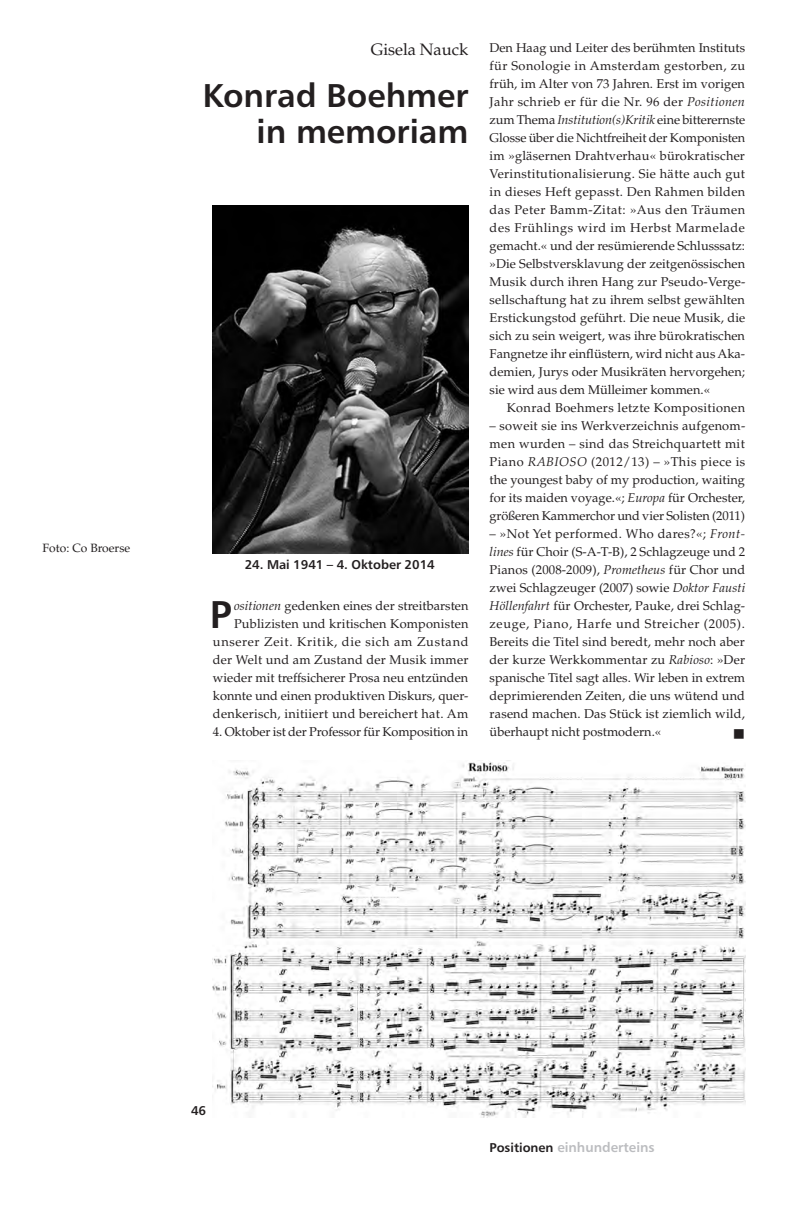
<style>
.page{position:relative;width:808px;height:1212px;background:#fff}
.page>*{position:absolute;margin:0;border:0;box-sizing:border-box;transform-origin:0 0}
.t1{font:38.7px "Humanist 777 BT Bold B";color:#231f20}
.t2{font:33px/36px "Humanist 777 BT Bold B";color:#231f20;text-align:right}
.t3{font:16.5px "Palatino LT Std";color:#231f20}
.t4{font:16.5px "Wingdings";color:#231f20}
.t5{font:13.5px "Humanist 777 BT Bold B";color:#bcbdc0}
.t6{font:12.75px/18px "Palatino LT Std";letter-spacing:.005em;color:#231f20;text-align:justify}
.t7{font:12.75px "Palatino LT Std";letter-spacing:.025em;color:#231f20}
.t8{font:12.75px "Humanist 777 BT Bold B";color:#231f20}
.t9{font:12px "Palatino";color:#231f20}
.s1{font-style:italic}
.s2{font-size:12.75px;color:#231f20}
</style>
<div class="page">
<img style="left:213px;top:206px;width:255px;height:348px">
<img style="left:213px;top:760px;width:531px;height:357px">
<p class="t9" style="left:43px;top:541px;width:89px">Foto: Co Broerse</p>
<p class="t3" style="left:370px;top:39px;width:99px">Gisela Nauck</p>
<h2 class="t2" style="left:203px;top:76px;width:267px">Konrad Boehmer in memoriam</h2>
<p class="t8" style="left:244px;top:556px;width:191px">24. Mai 1941 – 4. Oktober 2014</p>
<p class="t6" style="left:213px;top:597px;width:257px;text-align:right"><span class="s1">ositionen</span> gedenken eines der streitbarsten Publizisten und kritischen Komponisten unserer Zeit. Kritik, die sich am Zustand der Welt und am Zustand der Musik immer wieder mit treffsicherer Prosa neu entzünden konnte und einen produktiven Diskurs, quer&shy;denkerisch, initiiert und bereichert hat. Am</p>
<p class="t6" style="left:213px;top:723px;width:257px">4. Oktober ist der Professor für Komposition in</p>
<h1 class="t1" style="left:210px;top:590px;width:24px">P</h1>
<p class="t6" style="left:489px;top:39px;width:257px">Den Haag und Leiter des berühmten Instituts für Sonologie in Amsterdam gestorben, zu früh, im Alter von 73 Jahren. Erst im vorigen Jahr schrieb er für die Nr. 96 der <span class="s1">Positionen </span>zum Thema <span class="s1">Institution(s)Kritik</span> eine bitterernste Glosse über die Nichtfreiheit der Komponisten im »gläsernen Drahtverhau« bürokratischer Verinstitutionalisierung. Sie hätte auch gut in dieses Heft gepasst. Den Rahmen bilden das Peter Bamm-Zitat: »Aus den Träumen des Frühlings wird im Herbst Marmelade gemacht.« und der resümierende Schlusssatz: »Die Selbstversklavung der zeitgenössischen Musik durch ihren Hang zur Pseudo-Verge&shy;sellschaftung hat zu ihrem selbst gewählten Erstickungstod geführt. Die neue Musik, die sich zu sein weigert, was ihre bürokratischen Fangnetze ihr einflüstern, wird nicht aus Aka&shy;demien, Jurys oder Musikräten hervorgehen; sie wird aus dem Mülleimer kommen.«</p>
<p class="t7" style="left:506px;top:400px;width:240px">Konrad Boehmers letzte Kompositionen</p>
<p class="t6" style="left:489px;top:417px;width:257px">– soweit sie ins Werkverzeichnis aufgenom&shy;men wurden – sind das Streichquartett mit Piano <span class="s1">RABIOSO</span> (2012/13) – »This piece is the youngest baby of my production, waiting for its maiden voyage.«; <span class="s1">Europa</span> für Orchester, größeren Kammerchor und vier Solisten (2011)</p>
<p class="t6" style="left:489px;top:525px;width:257px">– »Not Yet performed. Who dares?«; <span class="s1">Front&shy;lines</span> für Choir (S-A-T-B), 2 Schlagzeuge und 2<br>Pianos (2008-2009), <span class="s1">Prometheus</span> für Chor und zwei Schlagzeuger (2007) sowie <span class="s1">Doktor Fausti Höllenfahrt</span> für Orchester, Pauke, drei Schlag&shy;zeuge, Piano, Harfe und Streicher (2005).<br>Bereits die Titel sind beredt, mehr noch aber der kurze Werkkommentar zu <span class="s1">Rabioso</span>: »Der spanische Titel sagt alles. Wir leben in extrem deprimierenden Zeiten, die uns wütend und rasend machen. Das Stück ist ziemlich wild, überhaupt nicht postmodern.«</p>
<p class="t4" style="left:732px;top:725px;width:14px">■</p>
<p class="t8" style="left:191px;top:1102px;width:17px">46</p>
<p class="t5" style="left:489px;top:1138px;width:166px"><span class="s2">Positionen</span> einhunderteins</p>
</div>
